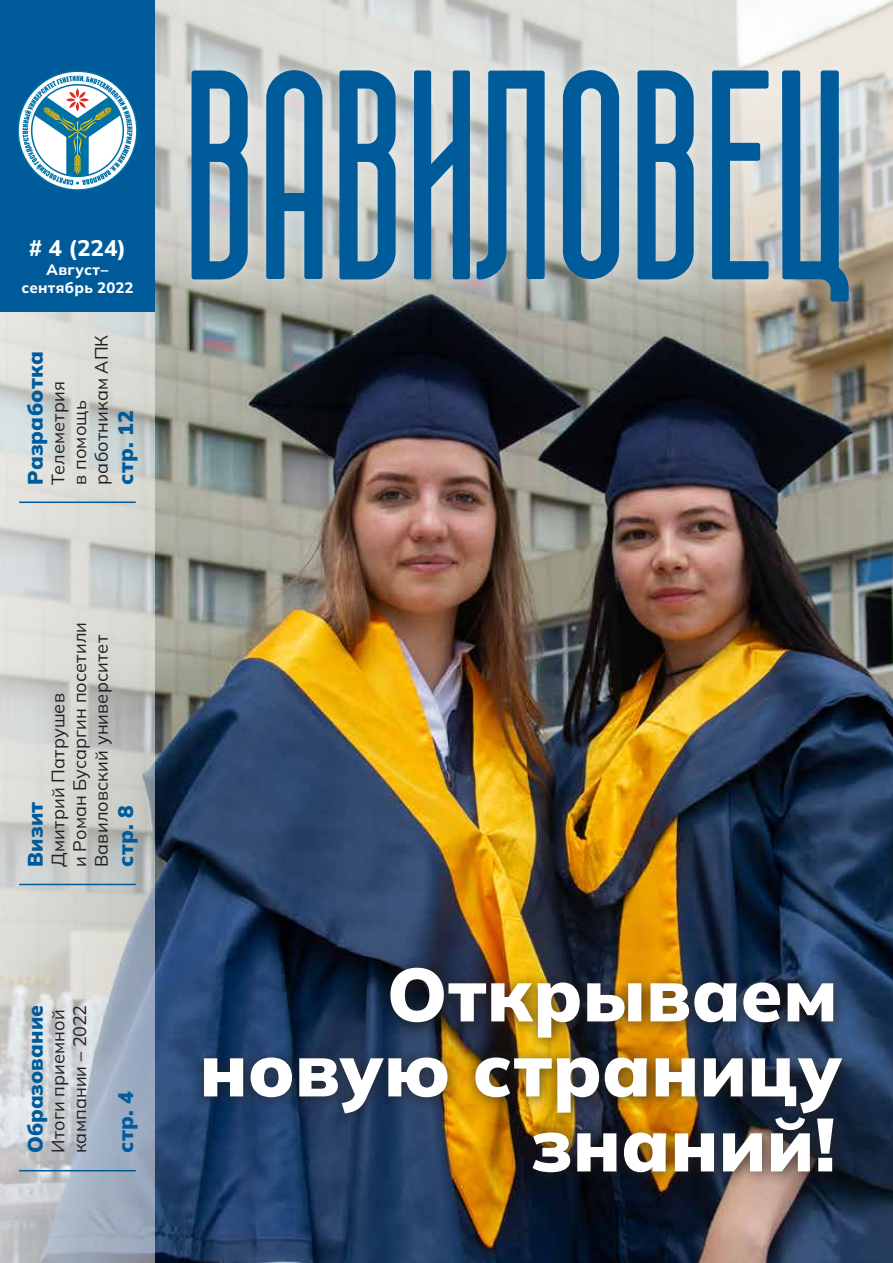
<style>
.page{position:relative;width:893px;height:1263px;background:#fff}
.page>*{position:absolute;margin:0;border:0;box-sizing:border-box;transform-origin:0 0}
.t1{font:900 75px/75px "Mulish";color:#fff;text-align:right}
.t2{font:800 22.5px "Mulish";color:#fff}
.t3{font:900 21px "Mulish";letter-spacing:.005em;color:#005b9b}
.t4{font:18px/21.6px "Mulish";letter-spacing:.01em;color:#231f20}
.t5{font:800 15px/18.3px "Mulish";letter-spacing:.02em;color:#fff;text-align:center}
</style>
<div class="page">
<img style="left:155px;top:311px;width:738px;height:952px">
<svg style="left:0;top:311px;width:155px;height:952px;background:#c8cccd"></svg>
<hr style="left:19px;top:1170px;width:117px;height:1px;background:#005b9b">
<hr style="left:19px;top:884px;width:117px;height:1px;background:#005b9b">
<hr style="left:19px;top:501px;width:117px;height:2px;background:#005b9b">
<div style="left:0;top:0;width:155px;height:311px;background:#005b9b"></div>
<svg style="left:155px;top:0;width:738px;height:311px;background:#d8d7d3"></svg>
<div style="left:179px;top:59px;width:686px;height:259px;background:#fff;opacity:.35"></div>
<svg style="left:192px;top:70px;width:56px;height:209px;background:#3d7eab"></svg>
<svg style="left:266px;top:70px;width:56px;height:209px;background:#4582ac"></svg>
<svg style="left:339px;top:70px;width:57px;height:209px;background:#3f7faa"></svg>
<svg style="left:414px;top:70px;width:56px;height:209px;background:#4884ac"></svg>
<svg style="left:477px;top:71px;width:68px;height:208px;background:#5a8daf"></svg>
<svg style="left:563px;top:70px;width:56px;height:209px;background:#4884ac"></svg>
<svg style="left:637px;top:70px;width:57px;height:209px;background:#4181ac"></svg>
<svg style="left:712px;top:70px;width:56px;height:209px;background:#729cb7"></svg>
<svg style="left:782px;top:70px;width:67px;height:232px;background:#5b8aaa"></svg>
<div style="left:192px;top:956px;width:665px;height:232px;background:#231f20;opacity:.75"></div>
<svg style="left:17px;top:70px;width:121px;height:121px"></svg>
<p class="t2" style="left:29px;top:233px;width:99px"># 4 (224)</p>
<p class="t5" style="left:21px;top:260px;width:114px">Август– сентябрь 2022</p>
<p class="t4" style="left:47px;top:485px;width:151px;rotate:-90deg">Телеметрия<br>в помощь работникам АПК</p>
<p class="t3" style="left:21px;top:485px;width:135px;rotate:-90deg">Разработка</p>
<p class="t3" style="left:111px;top:485px;width:76px;rotate:-90deg">стр. 12</p>
<p class="t3" style="left:21px;top:867px;width:67px;rotate:-90deg">Визит</p>
<p class="t4" style="left:47px;top:867px;width:246px;rotate:-90deg">Дмитрий Патрушев<br>и Роман Бусаргин посетили<br>Вавиловский университет</p>
<p class="t3" style="left:111px;top:867px;width:63px;rotate:-90deg">стр. 8</p>
<p class="t3" style="left:21px;top:1153px;width:150px;rotate:-90deg">Образование</p>
<p class="t4" style="left:47px;top:1153px;width:150px;rotate:-90deg">Итоги приемной кампании – 2022</p>
<p class="t3" style="left:111px;top:1153px;width:63px;rotate:-90deg">стр. 4</p>
<h1 class="t1" style="left:200px;top:955px;width:644px">Открываем новую страницу знаний!</h1>
</div>
